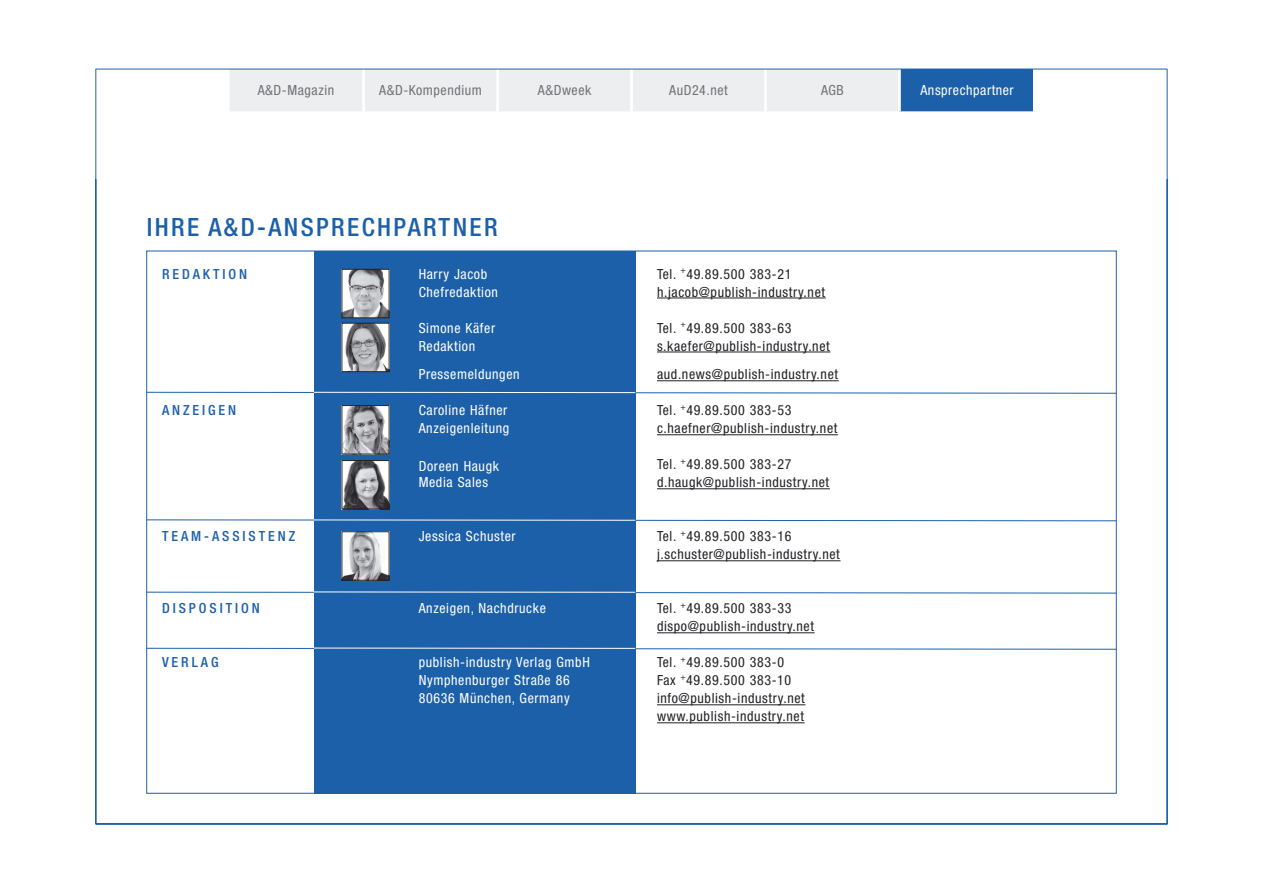
<style>
.page{position:relative;width:1263px;height:893px;background:#fff}
.page>*{position:absolute;margin:0;border:0;box-sizing:border-box;transform-origin:0 0}
.t1{font:500 condensed 25.2px "Helvetica Neue LT Std";letter-spacing:.095em;color:#1d60aa}
.t2{font:condensed 13.95px/18px "Helvetica Neue LT Std";letter-spacing:.045em;color:#212125}
.t3{font:condensed 13.95px "Helvetica Neue LT Std";letter-spacing:.045em;color:#fff}
.t4{font:500 condensed 13.95px "Helvetica Neue LT Std";letter-spacing:.21em;color:#1d60aa}
.t5{font:condensed 13.95px "Helvetica Neue LT Std";letter-spacing:.04em;color:#737277}
</style>
<div class="page">
<hr style="left:96px;top:69px;width:1px;height:755px;background:#1d60aa">
<hr style="left:1167px;top:69px;width:1px;height:755px;background:#1d60aa">
<hr style="left:96px;top:824px;width:1071px;height:1px;background:#1d60aa">
<div style="left:230px;top:70px;width:668px;height:41px;background:#edeeef"></div>
<div style="left:899px;top:69px;width:134px;height:43px;background:#1d60aa"></div>
<hr style="left:362px;top:69px;width:3px;height:42px;background:#fff">
<hr style="left:496px;top:69px;width:3px;height:42px;background:#fff">
<hr style="left:630px;top:69px;width:3px;height:42px;background:#fff">
<hr style="left:764px;top:69px;width:3px;height:42px;background:#fff">
<hr style="left:898px;top:69px;width:3px;height:42px;background:#fff">
<hr style="left:230px;top:111px;width:803px;height:2px;background:#fff">
<hr style="left:96px;top:69px;width:1071px;height:1px;background:#1d60aa">
<div style="left:314px;top:251px;width:321px;height:542px;background:#1d60aa"></div>
<hr style="left:657px;top:298px;width:169px;height:1px;background:#212125">
<hr style="left:657px;top:352px;width:173px;height:1px;background:#212125">
<hr style="left:657px;top:380px;width:182px;height:1px;background:#212125">
<hr style="left:657px;top:704px;width:148px;height:1px;background:#212125">
<hr style="left:657px;top:722px;width:147px;height:1px;background:#212125">
<svg style="left:146px;top:392px;width:971px;height:258px"></svg>
<img style="left:344px;top:271px;width:43px;height:45px">
<div style="left:342px;top:269px;width:47px;height:49px;border:1px solid #212125"></div>
<img style="left:344px;top:325px;width:43px;height:45px">
<div style="left:342px;top:323px;width:47px;height:49px;border:1px solid #212125"></div>
<img style="left:344px;top:407px;width:43px;height:45px">
<div style="left:342px;top:405px;width:47px;height:49px;border:1px solid #212125"></div>
<img style="left:344px;top:533px;width:43px;height:45px">
<div style="left:342px;top:531px;width:47px;height:49px;border:1px solid #212125"></div>
<hr style="left:314px;top:392px;width:321px;height:1px;background:#fff">
<hr style="left:314px;top:520px;width:321px;height:1px;background:#fff">
<hr style="left:314px;top:592px;width:321px;height:1px;background:#fff">
<hr style="left:314px;top:648px;width:321px;height:1px;background:#fff">
<img style="left:344px;top:462px;width:43px;height:45px">
<div style="left:342px;top:460px;width:47px;height:49px;border:1px solid #212125"></div>
<p class="t5" style="left:258px;top:85px;width:78px">A&amp;D-Magazin</p>
<p class="t5" style="left:379px;top:85px;width:104px">A&amp;D-Kompendium</p>
<p class="t5" style="left:538px;top:85px;width:55px">A&amp;Dweek</p>
<p class="t5" style="left:669px;top:85px;width:60px">AuD24.net</p>
<p class="t5" style="left:821px;top:85px;width:24px">AGB</p>
<p class="t3" style="left:920px;top:85px;width:95px">Ansprechpartner</p>
<h1 class="t1" style="left:147px;top:218px;width:352px">IHRE A&amp;D-ANSPRECHPARTNER</h1>
<p class="t4" style="left:162px;top:268px;width:87px">REDAKTION</p>
<p class="t3" style="left:419px;top:268px;width:70px">Harry Jacob</p>
<p class="t2" style="left:657px;top:266px;width:136px">Tel. <sup>+</sup>49.89.500 383-21</p>
<p class="t3" style="left:419px;top:286px;width:81px">Chefredaktion</p>
<p class="t2" style="left:657px;top:284px;width:170px">h.jacob@publish-industry.net</p>
<p class="t3" style="left:419px;top:322px;width:78px">Simone Käfer</p>
<p class="t2" style="left:657px;top:320px;width:136px">Tel. <sup>+</sup>49.89.500 383-63</p>
<p class="t3" style="left:419px;top:340px;width:58px">Redaktion</p>
<p class="t2" style="left:657px;top:338px;width:174px">s.kaefer@publish-industry.net</p>
<p class="t3" style="left:419px;top:369px;width:102px">Pressemeldungen</p>
<p class="t2" style="left:657px;top:367px;width:183px">aud.news@publish-industry.net</p>
<p class="t4" style="left:162px;top:405px;width:76px">ANZEIGEN</p>
<p class="t3" style="left:419px;top:405px;width:90px">Caroline Häfner</p>
<p class="t2" style="left:657px;top:403px;width:136px">Tel. <sup>+</sup>49.89.500 383-53</p>
<p class="t3" style="left:419px;top:423px;width:92px">Anzeigenleitung</p>
<p class="t2" style="left:657px;top:421px;width:182px">c.haefner@publish-industry.net</p>
<p class="t3" style="left:419px;top:461px;width:82px">Doreen Haugk</p>
<p class="t2" style="left:657px;top:457px;width:136px">Tel. <sup>+</sup>49.89.500 383-27</p>
<p class="t3" style="left:419px;top:477px;width:71px">Media Sales</p>
<p class="t2" style="left:657px;top:475px;width:174px">d.haugk@publish-industry.net</p>
<p class="t4" style="left:162px;top:531px;width:135px">TEAM-ASSISTENZ</p>
<p class="t3" style="left:419px;top:531px;width:99px">Jessica Schuster</p>
<p class="t2" style="left:657px;top:529px;width:184px">Tel. <sup>+</sup>49.89.500 383-16 j.schuster@publish-industry.net</p>
<p class="t4" style="left:162px;top:603px;width:99px">DISPOSITION</p>
<p class="t3" style="left:419px;top:603px;width:129px">Anzeigen, Nachdrucke</p>
<p class="t2" style="left:657px;top:601px;width:159px">Tel. <sup>+</sup>49.89.500 383-33 dispo@publish-industry.net</p>
<p class="t4" style="left:162px;top:657px;width:58px">VERLAG</p>
<p class="t3" style="left:419px;top:657px;width:173px">publish-industry Verlag GmbH</p>
<p class="t2" style="left:657px;top:655px;width:129px">Tel. <sup>+</sup>49.89.500 383-0</p>
<p class="t3" style="left:419px;top:675px;width:153px">Nymphenburger Straße 86</p>
<p class="t2" style="left:657px;top:673px;width:136px">Fax <sup>+</sup>49.89.500 383-10</p>
<p class="t3" style="left:419px;top:693px;width:152px">80636 München, Germany</p>
<p class="t2" style="left:657px;top:691px;width:149px">info@publish-industry.net www.publish-industry.net</p>
</div>
